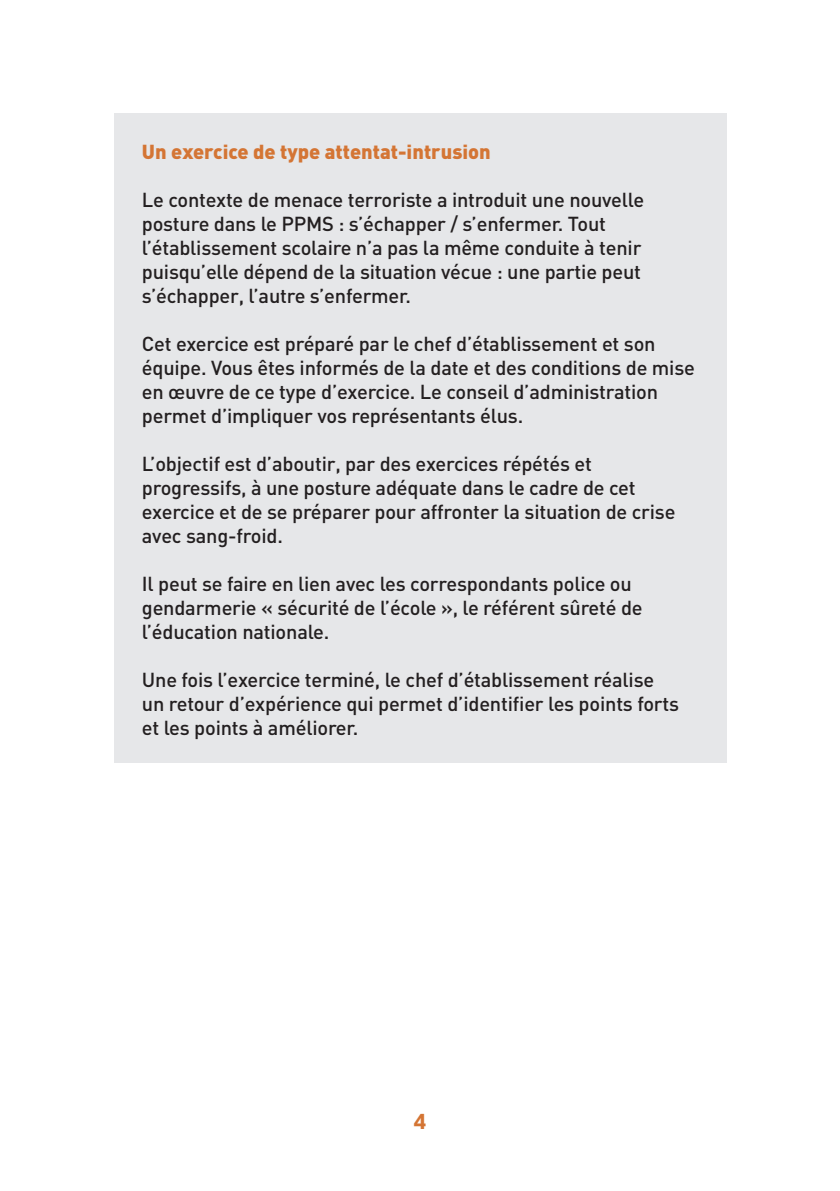
<style>
.page{position:relative;width:840px;height:1191px;background:#fff}
.page>*{position:absolute;margin:0;border:0;box-sizing:border-box;transform-origin:0 0}
.t1{font:700 24px "Effra";color:#d47534}
.t2{font:500 20px/24px "DIN";letter-spacing:-.01em;color:#231f20}
.t3{font:900 20px "DIN";color:#d47534}
</style>
<div class="page">
<div style="left:113px;top:113px;width:613px;height:650px;background:#e6e7e9"></div>
<p class="t3" style="left:142px;top:138px;width:350px">Un exercice de type attentat-intrusion</p>
<p class="t2" style="left:142px;top:187px;width:503px">Le contexte de menace terroriste a introduit une nouvelle posture dans le PPMS : s’échapper / s’enfermer. Tout l’établissement scolaire n’a pas la même conduite à tenir puisqu’elle dépend de la situation vécue : une partie peut s’échapper, l’autre s’enfermer.</p>
<p class="t2" style="left:142px;top:331px;width:554px">Cet exercice est préparé par le chef d’établissement et son équipe. Vous êtes informés de la date et des conditions de mise en œuvre de ce type d’exercice. Le conseil d’administration permet d’impliquer vos représentants élus.</p>
<p class="t2" style="left:142px;top:451px;width:535px">L’objectif est d’aboutir, par des exercices répétés et progressifs, à une posture adéquate dans le cadre de cet exercice et de se préparer pour affronter la situation de crise avec sang-froid.</p>
<p class="t2" style="left:142px;top:571px;width:502px">Il peut se faire en lien avec les correspondants police ou gendarmerie « sécurité de l’école », le référent sûreté de l’éducation nationale.</p>
<p class="t2" style="left:142px;top:667px;width:538px">Une fois l’exercice terminé, le chef d’établissement réalise un retour d’expérience qui permet d’identifier les points forts et les points à améliorer.</p>
<p class="t1" style="left:413px;top:1106px;width:15px">4</p>
</div>
